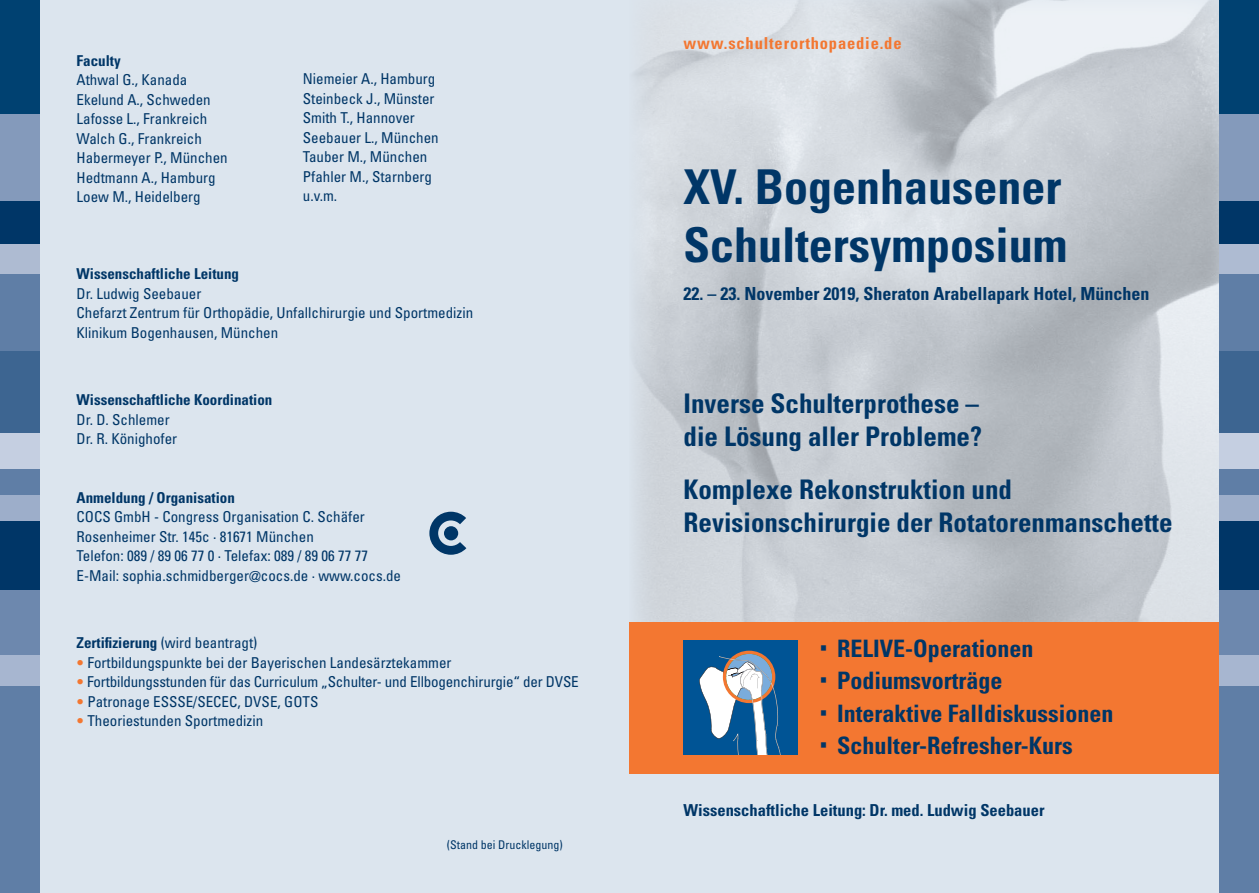
<style>
.page{position:relative;width:1259px;height:893px;background:#fff}
.page>*{position:absolute;margin:0;border:0;box-sizing:border-box;transform-origin:0 0}
.t1{font:700 condensed 48px/57.8px "Univers";color:#003667}
.t2{font:700 condensed 27px/33px "Univers";color:#003667}
.t3{font:700 condensed 24px/32.2px "Univers";color:#003667}
.t4{font:700 condensed 18px "Univers";color:#003667}
.t5{font:700 condensed 16.5px "Univers";color:#003667}
.t6{font:700 condensed 16.5px "Univers";letter-spacing:.05em;color:#f37731}
.t7{font:condensed 15px/19.5px "Univers";color:#003667}
.t8{font:700 condensed 15px "Univers";color:#003667}
.t9{font:condensed 12px "Univers";color:#003667}
.s1{font-weight:700}
.s2{font-family:"Centennial";font-stretch:normal;color:#f37731}
.s3{font-size:40.5px}
</style>
<div class="page">
<div style="left:0;top:0;width:629px;height:893px;background:#dce5ee"></div>
<svg style="left:429px;top:512px;width:37px;height:43px"></svg>
<div style="left:444px;top:526px;width:14px;height:14px;background:#003667;border-radius:50%"></div>
<div style="left:0;top:0;width:40px;height:114px;background:#004171"></div>
<div style="left:0;top:114px;width:40px;height:87px;background:#849abb"></div>
<div style="left:0;top:201px;width:40px;height:43px;background:#003667"></div>
<div style="left:0;top:274px;width:40px;height:77px;background:#5f7ea6"></div>
<div style="left:0;top:351px;width:40px;height:82px;background:#3d6591"></div>
<div style="left:0;top:433px;width:40px;height:36px;background:#c5cfe1"></div>
<div style="left:0;top:244px;width:40px;height:30px;background:#aebbd2"></div>
<div style="left:0;top:588px;width:40px;height:69px;background:#6d88ae"></div>
<div style="left:0;top:521px;width:40px;height:69px;background:#003667"></div>
<div style="left:0;top:676px;width:40px;height:217px;background:#5f7ea6"></div>
<div style="left:0;top:655px;width:40px;height:31px;background:#a7b6d0"></div>
<div style="left:0;top:469px;width:40px;height:26px;background:#5f7ea6"></div>
<div style="left:0;top:495px;width:40px;height:26px;background:#9daeca"></div>
<div style="left:629px;top:0;width:630px;height:893px;background:#dce5ee"></div>
<img style="left:633px;top:0;width:586px;height:622px">
<div style="left:1219px;top:0;width:40px;height:114px;background:#004171"></div>
<div style="left:1219px;top:114px;width:40px;height:87px;background:#849abb"></div>
<div style="left:1219px;top:201px;width:40px;height:43px;background:#003667"></div>
<div style="left:1219px;top:274px;width:40px;height:77px;background:#5f7ea6"></div>
<div style="left:1219px;top:351px;width:40px;height:82px;background:#3d6591"></div>
<div style="left:1219px;top:433px;width:40px;height:36px;background:#c5cfe1"></div>
<div style="left:1219px;top:244px;width:40px;height:30px;background:#aebbd2"></div>
<div style="left:1219px;top:588px;width:40px;height:69px;background:#6d88ae"></div>
<div style="left:1219px;top:521px;width:40px;height:69px;background:#003667"></div>
<div style="left:1219px;top:676px;width:40px;height:217px;background:#5f7ea6"></div>
<div style="left:1219px;top:655px;width:40px;height:31px;background:#a7b6d0"></div>
<div style="left:1219px;top:469px;width:40px;height:26px;background:#5f7ea6"></div>
<div style="left:1219px;top:495px;width:40px;height:26px;background:#9daeca"></div>
<div style="left:629px;top:622px;width:590px;height:152px;background:#f37731"></div>
<hr style="left:809px;top:652px;width:1px;height:49px;background:#231f20;border-radius:25px">
<hr style="left:724px;top:765px;width:49px;height:1px;background:#231f20;border-radius:25px">
<svg style="left:683px;top:640px;width:114px;height:114px;background:#487eaa"></svg>
<p class="t8" style="left:77px;top:51px;width:46px">Faculty</p>
<p class="t7" style="left:77px;top:70px;width:153px">Athwal G., Kanada<br>Ekelund A., Schweden<br>Lafosse L., Frankreich<br>Walch G., Frankreich<br>Habermeyer P., München<br>Hedtmann A., Hamburg<br>Loew M., Heidelberg</p>
<p class="t7" style="left:303px;top:69px;width:137px">Niemeier A., Hamburg<br>Steinbeck J., Münster<br>Smith T., Hannover<br>Seebauer L., München<br>Tauber M., München<br>Pfahler M., Starnberg u.v.m.</p>
<p class="t8" style="left:77px;top:265px;width:164px">Wissenschaftliche Leitung</p>
<p class="t7" style="left:77px;top:283px;width:398px">Dr. Ludwig Seebauer<br>Chefarzt Zentrum für Orthopädie, Unfallchirurgie und Sportmedizin<br>Klinikum Bogenhausen, München</p>
<p class="t8" style="left:77px;top:391px;width:197px">Wissenschaftliche Koordination</p>
<p class="t7" style="left:77px;top:409px;width:102px">Dr. D. Schlemer<br>Dr. R. Könighofer</p>
<p class="t8" style="left:77px;top:488px;width:160px">Anmeldung / Organisation</p>
<p class="t7" style="left:77px;top:507px;width:326px">COCS GmbH - Congress Organisation C. Schäfer Rosenheimer Str. 145c · 81671 München<br>Telefon: 089 / 89 06 77 0 · Telefax: 089 / 89 06 77 77<br>E-Mail: sophia.schmidberger@cocs.de · www.cocs.de</p>
<p class="t7" style="left:77px;top:633px;width:182px"><span class="s1">Zertifizierung</span> (wird beantragt)</p>
<p class="t7" style="left:77px;top:652px;width:376px"><span class="s2">•</span> Fortbildungspunkte bei der Bayerischen Landesärztekammer</p>
<p class="t7" style="left:77px;top:672px;width:504px"><span class="s2">•</span> Fortbildungsstunden für das Curriculum „Schulter- und Ellbogenchirurgie“ der DVSE</p>
<p class="t7" style="left:77px;top:691px;width:243px"><span class="s2">•</span> Patronage ESSSE/SECEC, DVSE, GOTS</p>
<p class="t7" style="left:77px;top:711px;width:188px"><span class="s2">•</span> Theoriestunden Sportmedizin</p>
<p class="t9" style="left:447px;top:837px;width:117px">(Stand bei Drucklegung)</p>
<p class="t6" style="left:683px;top:33px;width:220px">www.schulterorthopaedie.de</p>
<h1 class="t1" style="left:683px;top:158px;width:385px">XV. Bogenhausener<br>Schultersymposium</h1>
<p class="t4" style="left:683px;top:283px;width:467px">22. – 23. November 2019, Sheraton Arabellapark Hotel, München</p>
<h2 class="t2" style="left:683px;top:386px;width:300px">Inverse Schulterprothese – die Lösung aller Probleme?</h2>
<h2 class="t2" style="left:683px;top:473px;width:490px">Komplexe Rekonstruktion und<br>Revisionschirurgie der Rotatorenmanschette</h2>
<h3 class="t3" style="left:819px;top:632px;width:295px"><span class="s3">·</span> RELIVE-Operationen<br><span class="s3">·</span> Podiumsvorträge<br><span class="s3">·</span> Interaktive Falldiskussionen <span class="s3">·</span> Schulter-Refresher-Kurs</h3>
<p class="t5" style="left:683px;top:800px;width:362px">Wissenschaftliche Leitung: Dr. med. Ludwig Seebauer</p>
</div>
